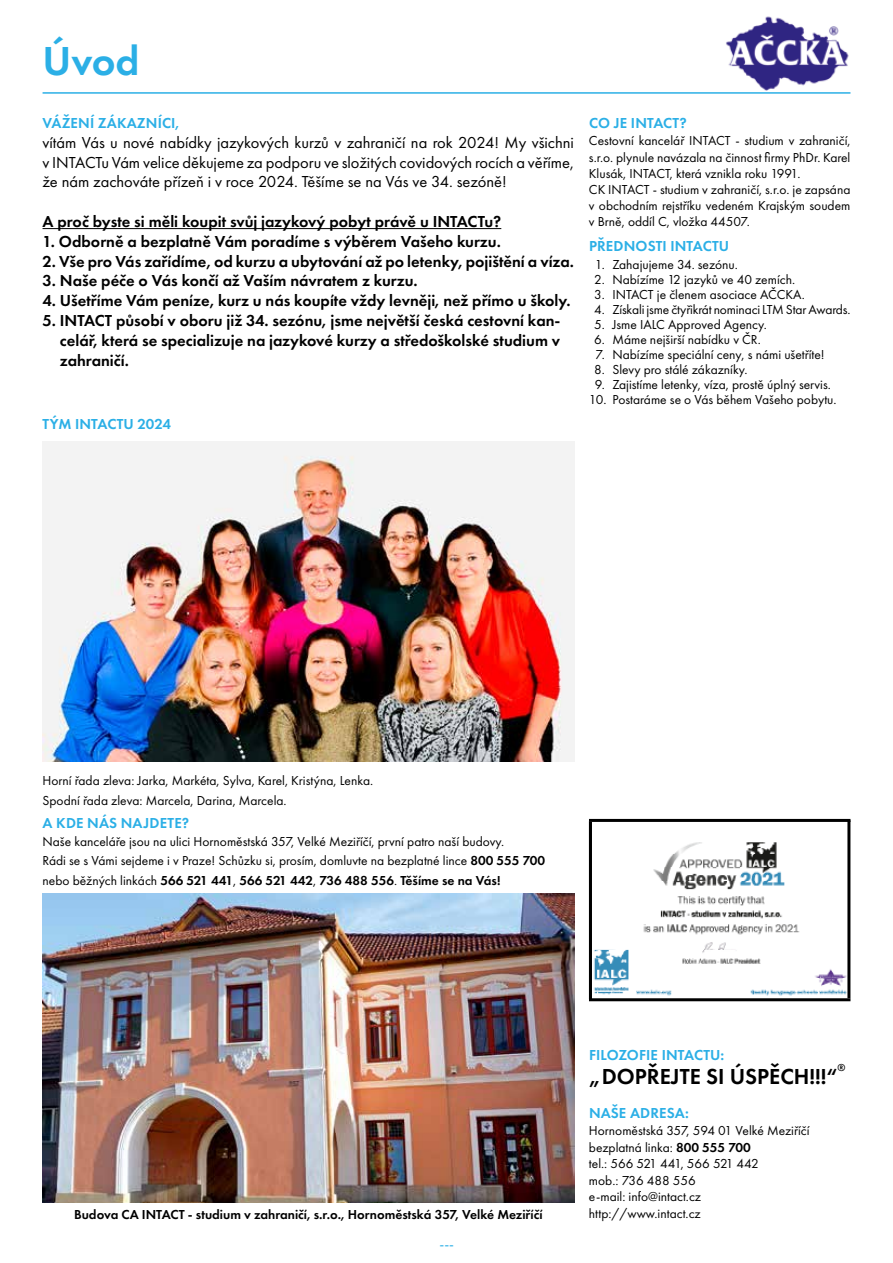
<style>
.page{position:relative;width:893px;height:1263px;background:#fff}
.page>*{position:absolute;margin:0;border:0;box-sizing:border-box;transform-origin:0 0}
.t1{font:600 42px "Futura PT";color:#2bafe6}
.t2{font:600 22.5px "Futura PT";color:#000}
.t3{font:600 16.5px/19.8px "Futura PT";color:#000;text-align:justify}
.t4{font:16.5px/19.8px "Futura PT";color:#000;text-align:justify}
.t5{font:600 15px "Futura PT";letter-spacing:.01em;color:#2bafe6}
.t6{font:15px "Futura PT";color:#2bafe6}
.t7{font:13.5px/16.2px "Futura PT";color:#000}
.t8{font:600 13.5px "Futura PT";color:#000}
.t9{font:600 10.5px "Futura PT";color:#000}
.s1{font-weight:600}
</style>
<div class="page">
<img style="left:43px;top:893px;width:531px;height:309px">
<hr style="left:43px;top:228px;width:458px;height:1px;background:#000">
<hr style="left:43px;top:92px;width:807px;height:2px;background:#2bafe6">
<img style="left:726px;top:16px;width:123px;height:74px">
<img style="left:594px;top:842px;width:253px;height:154px">
<hr style="left:589px;top:819px;width:261px;height:3px;background:#000">
<hr style="left:589px;top:998px;width:261px;height:3px;background:#000">
<hr style="left:589px;top:822px;width:3px;height:178px;background:#000">
<hr style="left:847px;top:820px;width:3px;height:178px;background:#000">
<img style="left:43px;top:441px;width:531px;height:321px">
<h1 class="t1" style="left:43px;top:34px;width:99px">Úvod</h1>
<p class="t5" style="left:43px;top:113px;width:138px">VÁŽENÍ ZÁKAZNÍCI,</p>
<p class="t4" style="left:43px;top:132px;width:533px">vítám Vás u nové nabídky jazykových kurzů v zahraničí na rok 2024! My všichni v INTACTu Vám velice děkujeme za podporu ve složitých covidových rocích a věříme, že nám zachováte přízeň i v roce 2024. Těšíme se na Vás ve 34. sezóně!</p>
<p class="t3" style="left:43px;top:211px;width:460px">A proč byste si měli koupit svůj jazykový pobyt právě u INTACTu?</p>
<p class="t3" style="left:43px;top:231px;width:460px">1. Odborně a bezplatně Vám poradíme s výběrem Vašeho kurzu.</p>
<p class="t3" style="left:43px;top:251px;width:533px">2. Vše pro Vás zařídíme, od kurzu a ubytování až po letenky, pojištění a víza.</p>
<p class="t3" style="left:43px;top:271px;width:377px">3. Naše péče o Vás končí až Vaším návratem z kurzu.</p>
<p class="t3" style="left:43px;top:291px;width:530px">4. Ušetříme Vám peníze, kurz u nás koupíte vždy levněji, než přímo u školy.</p>
<p class="t3" style="left:60px;top:310px;width:502px;text-indent:-17px">5. INTACT působí v oboru již 34. sezónu, jsme největší česká cestovní kan&shy;celář, která se specializuje na jazykové kurzy a středoškolské studium v zahraničí.</p>
<p class="t5" style="left:43px;top:415px;width:130px">TÝM INTACTU 2024</p>
<p class="t5" style="left:589px;top:113px;width:99px">CO JE INTACT?</p>
<p class="t7" style="left:589px;top:133px;width:263px">Cestovní kancelář INTACT - studium v zahraničí, s.r.o. plynule navázala na činnost firmy PhDr. Karel Klusák, INTACT, která vznikla roku 1991.<br>CK INTACT - studium v zahraničí, s.r.o. je zapsána v obchodním rejstříku vedeném Krajským soudem v Brně, oddíl C, vložka 44507.</p>
<p class="t7" style="left:595px;top:256px;width:145px">1. Zahajujeme 34. sezónu.</p>
<p class="t7" style="left:594px;top:271px;width:203px">2. Nabízíme 12 jazyků ve 40 zemích.</p>
<p class="t7" style="left:594px;top:286px;width:212px">3. INTACT je členem asociace AČCKA.</p>
<p class="t7" style="left:594px;top:301px;width:258px">4. Získali jsme čtyřikrát nominaci LTM Star Awards.</p>
<p class="t7" style="left:594px;top:316px;width:174px">5. Jsme IALC Approved Agency.</p>
<p class="t7" style="left:594px;top:331px;width:168px">6. Máme nejširší nabídku v ČR.</p>
<p class="t7" style="left:595px;top:346px;width:231px">7. Nabízíme speciální ceny, s námi ušetříte!</p>
<p class="t7" style="left:594px;top:361px;width:155px">8. Slevy pro stálé zákazníky.</p>
<p class="t7" style="left:595px;top:376px;width:238px">9. Zajistíme letenky, víza, prostě úplný servis.</p>
<p class="t7" style="left:589px;top:391px;width:249px">10. Postaráme se o Vás během Vašeho pobytu.</p>
<p class="t5" style="left:589px;top:237px;width:142px">PŘEDNOSTI INTACTU</p>
<p class="t7" style="left:43px;top:771px;width:332px;line-height:19.5px">Horní řada zleva: Jarka, Markéta, Sylva, Karel, Kristýna, Lenka.<br>Spodní řada zleva: Marcela, Darina, Marcela.</p>
<p class="t5" style="left:43px;top:814px;width:148px">A KDE NÁS NAJDETE?</p>
<p class="t7" style="left:43px;top:831px;width:504px;line-height:19.5px">Naše kanceláře jsou na ulici Hornoměstská 357, Velké Meziříčí, první patro naší budovy.<br>Rádi se s Vámi sejdeme i v Praze! Schůzku si, prosím, domluvte na bezplatné lince <span class="s1">800 555 700 </span>nebo běžných linkách <span class="s1">566 521 441</span>, <span class="s1">566 521 442</span>, <span class="s1">736 488 556</span>. <span class="s1">Těšíme se na Vás!</span></p>
<p class="t8" style="left:74px;top:1205px;width:470px">Budova CA INTACT - studium v zahraničí, s.r.o., Hornoměstská 357, Velké Meziříčí</p>
<p class="t6" style="left:440px;top:1235px;width:16px">---</p>
<p class="t5" style="left:589px;top:1045px;width:137px">FILOZOFIE INTACTU:</p>
<h2 class="t2" style="left:589px;top:1062px;width:250px">„DOPŘEJTE SI ÚSPĚCH!!!“</h2>
<p class="t9" style="left:838px;top:1061px;width:9px">®</p>
<p class="t7" style="left:589px;top:1122px;width:222px">Hornoměstská 357, 594 01 Velké Meziříčí bezplatná linka: <span class="s1">800 555 700<br></span>tel.: 566 521 441, 566 521 442<br>mob.: 736 488 556<br>e-mail: info@intact.cz http://www.intact.cz</p>
<p class="t5" style="left:589px;top:1103px;width:102px">NAŠE ADRESA:</p>
</div>
